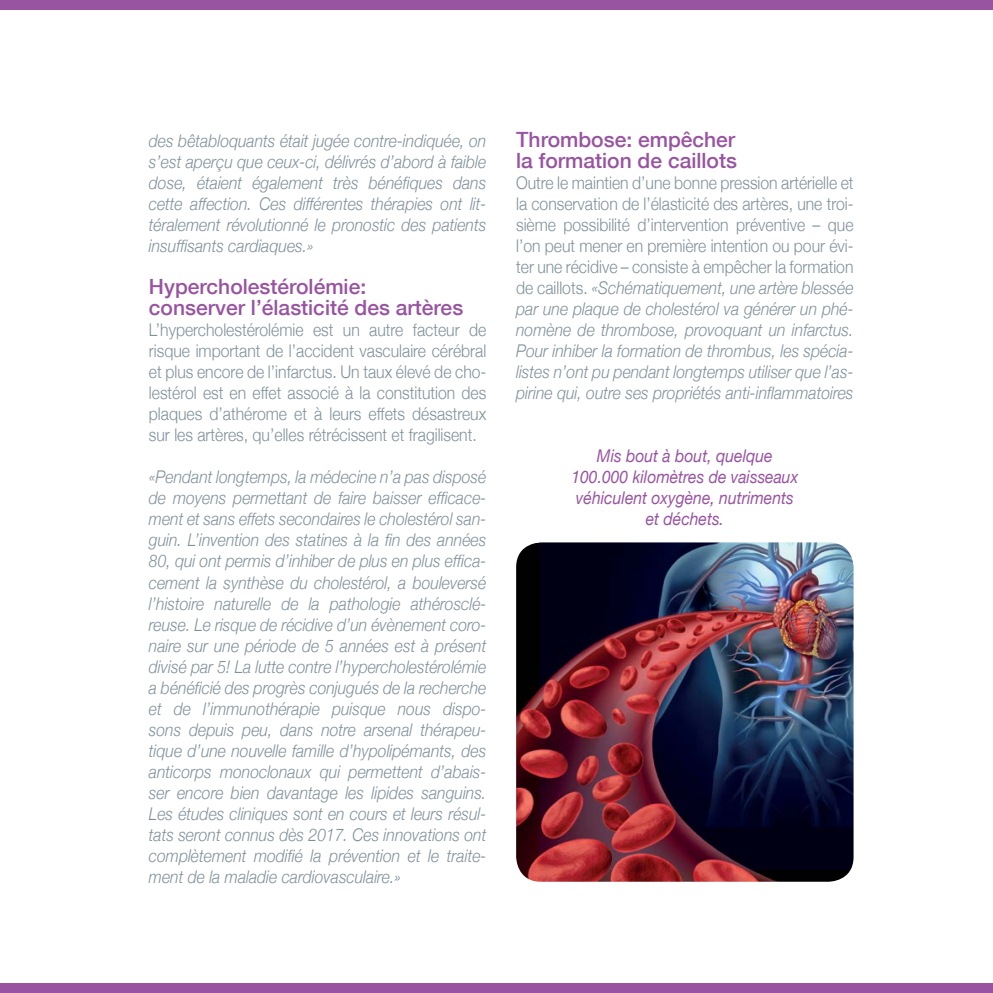
<style>
.page{position:relative;width:993px;height:993px;background:#fff}
.page>*{position:absolute;margin:0;border:0;box-sizing:border-box;transform-origin:0 0}
.t1{font:500 21px/21px "Helvetica Neue";color:#9853a1}
.t2{font:italic 300 17.5px/21px "Helvetica Neue";color:#809099;text-align:justify;scale:.9 1}
.t3{font:300 17.5px/21px "Helvetica Neue";color:#809099;text-align:justify;scale:.9 1}
.t4{font:italic 17.5px/21px "Helvetica Neue";color:#9853a1;text-align:center;scale:.9 1}
.s1{font-style:normal}
</style>
<div class="page">
<div style="left:0;top:0;width:992px;height:10px;background:#9853a1"></div>
<div style="left:0;top:982px;width:992px;height:10px;background:#9853a1"></div>
<img style="left:516px;top:542px;width:337px;height:339px">
<p class="t2" style="left:149px;top:129px;width:376px">des bêtabloquants était jugée contre-indiquée, on s’est aperçu que ceux-ci, délivrés d’abord à faible dose, étaient également très bénéfiques dans cette affection. Ces différentes thérapies ont lit‑ téralement révolutionné le pronostic des patients insuffisants cardiaques.»</p>
<p class="t1" style="left:149px;top:275px;width:316px">Hypercholestérolémie: conserver l’élasticité des artères</p>
<p class="t3" style="left:149px;top:318px;width:376px">L’hypercholestérolémie est un autre facteur de risque important de l’accident vasculaire cérébral et plus encore de l’infarctus. Un taux élevé de cho&shy;lestérol est en effet associé à la constitution des plaques d’athérome et à leurs effets désastreux sur les artères, qu’elles rétrécissent et fragilisent.</p>
<p class="t2" style="left:149px;top:465px;width:376px">«Pendant longtemps, la médecine n’a pas disposé de moyens permettant de faire baisser efficace‑ ment et sans effets secondaires le cholestérol san‑ guin. L’invention des statines à la fin des années 80, qui ont permis d’inhiber de plus en plus effica‑ cement la synthèse du cholestérol, a bouleversé l’histoire naturelle de la pathologie athérosclé‑ reuse. Le risque de récidive d’un évènement coro‑ naire sur une période de 5 années est à présent divisé par 5! La lutte contre l’hypercholestérolémie a bénéficié des progrès conjugués de la recherche et de l’immunothérapie puisque nous dispo‑ sons depuis peu, dans notre arsenal thérapeu‑ tique d’une nouvelle famille d’hypolipémants, des anticorps monoclonaux qui permettent d’abais‑ ser encore bien davantage les lipides sanguins.<br>Les études cliniques sont en cours et leurs résul‑ tats seront connus dès 2017. Ces innovations ont complètement modifié la prévention et le traite‑ ment de la maladie cardiovasculaire.»</p>
<p class="t1" style="left:516px;top:128px;width:222px">Thrombose: empêcher la formation de caillots</p>
<p class="t2" style="left:516px;top:171px;width:376px"><span class="s1">Outre le maintien d’une bonne pression artérielle et la conservation de l’élasticité des artères, une troi&shy;sième possibilité d’intervention préventive – que l’on peut mener en première intention ou pour évi&shy;ter une récidive – consiste à empêcher la formation de caillots.</span> «Schématiquement, une artère blessée par une plaque de cholestérol va générer un phé‑ nomène de thrombose, provoquant un infarctus.<br>Pour inhiber la formation de thrombus, les spécia‑ listes n’ont pu pendant longtemps utiliser que l’as‑ pirine qui, outre ses propriétés anti-inflammatoires</p>
<p class="t4" style="left:571px;top:444px;width:253px">Mis bout à bout, quelque<br>100.000 kilomètres de vaisseaux véhiculent oxygène, nutriments et déchets.</p>
</div>
